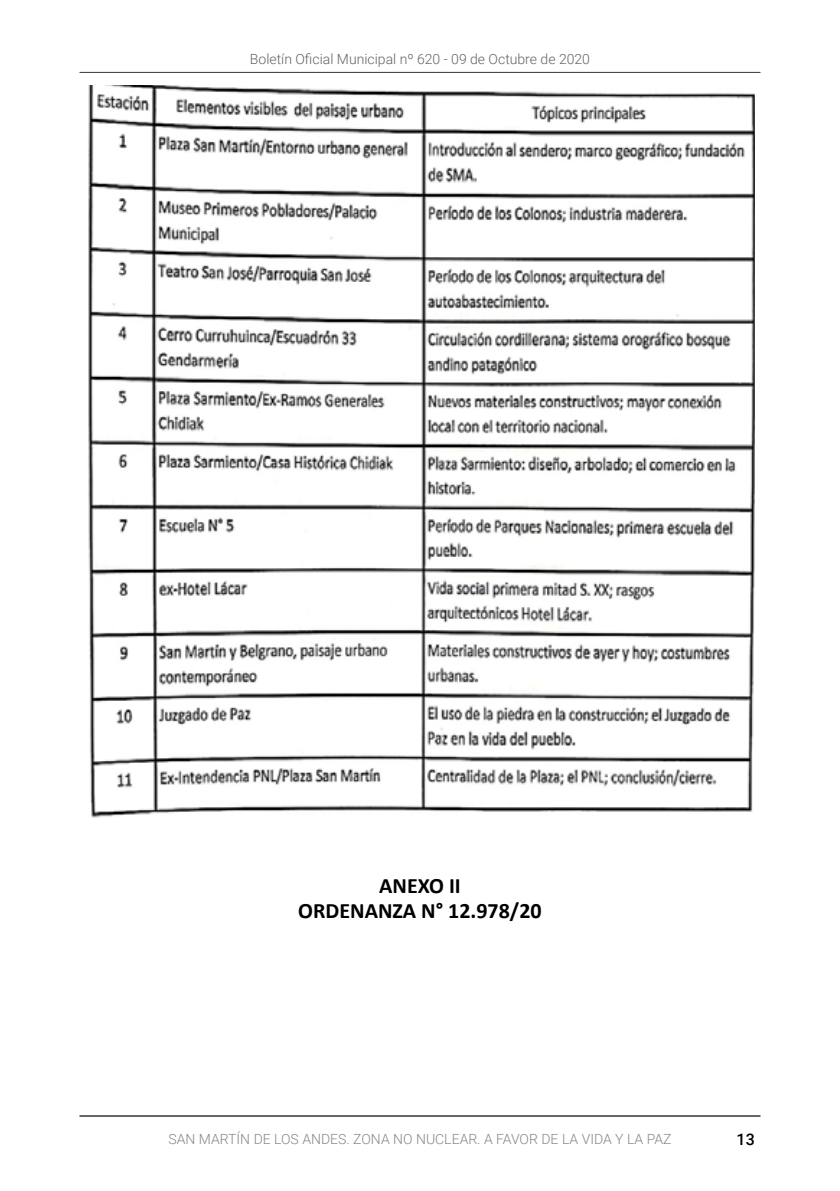
<style>
.page{position:relative;width:840px;height:1191px;background:#fff}
.page>*{position:absolute;margin:0;border:0;box-sizing:border-box;transform-origin:0 0}
.t1{font:700 22px/25.2px "Calibri";color:#000;text-align:center}
.t2{font:500 16px "Roboto";color:#000}
.t3{font:300 14px "Roboto";color:#878787}
.t4{font:300 14px "Roboto";color:#646363}
</style>
<div class="page">
<hr style="left:79px;top:72px;width:681px;height:1px;background:#000">
<hr style="left:79px;top:1115px;width:681px;height:2px;background:#000">
<img style="left:88px;top:85px;width:666px;height:733px">
<p class="t4" style="left:250px;top:50px;width:341px">Boletín Oficial Municipal nº 620 - 09 de Octubre de 2020</p>
<h1 class="t1" style="left:298px;top:872px;width:245px">ANEXO II<br>ORDENANZA N° 12.978/20</h1>
<p class="t3" style="left:168px;top:1128px;width:504px">SAN MARTÍN DE LOS ANDES. ZONA NO NUCLEAR. A FAVOR DE LA VIDA Y LA PAZ</p>
<p class="t2" style="left:736px;top:1128px;width:20px">13</p>
</div>
